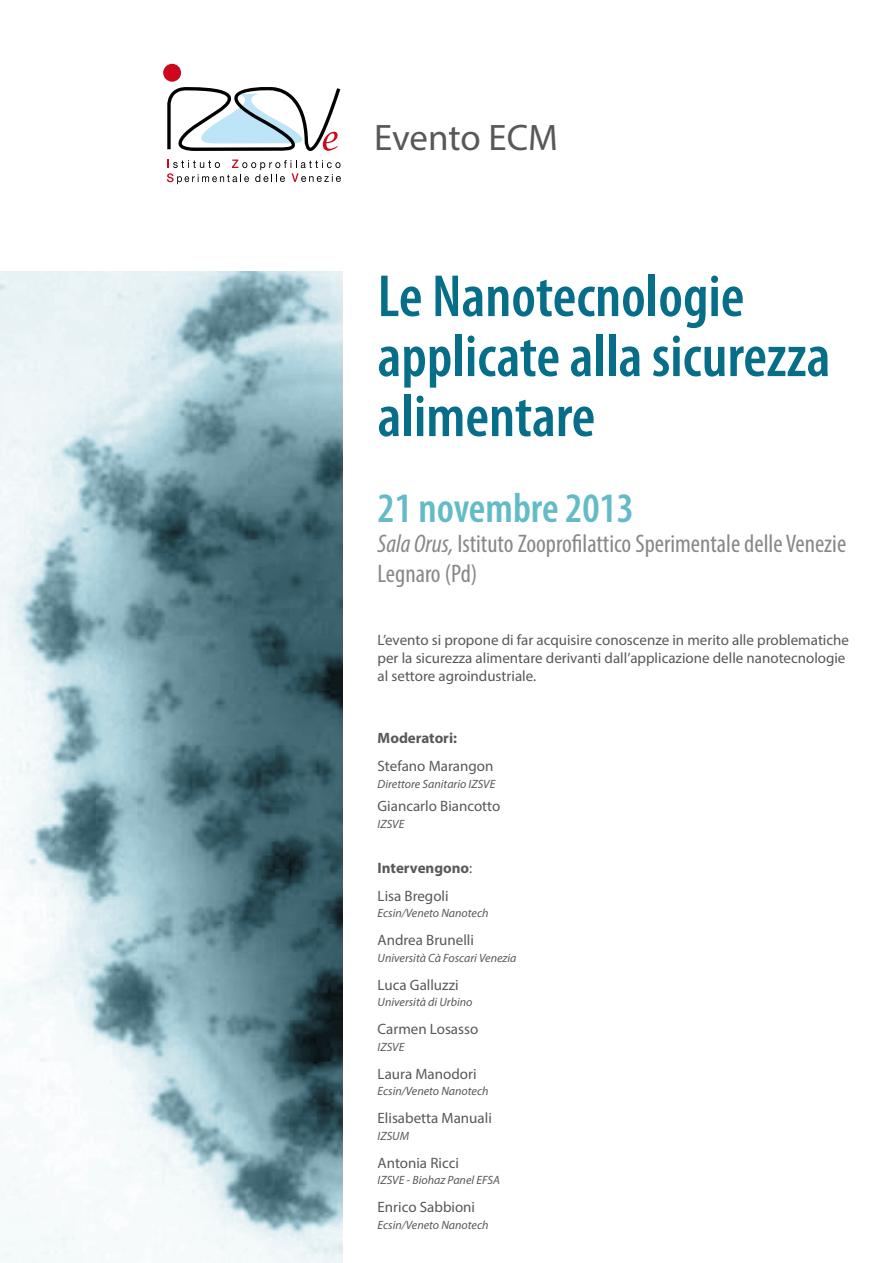
<style>
.page{position:relative;width:893px;height:1263px;background:#fff}
.page>*{position:absolute;margin:0;border:0;box-sizing:border-box;transform-origin:0 0}
.t1{font:600 condensed 60px/60px "Myriad Pro";color:#076e89}
.t2{font:600 condensed 42.15px "Myriad Pro";color:#64bbc8}
.t3{font:37.05px "Myriad Pro";letter-spacing:-.005em;color:#58585a}
.t4{font:condensed 25.5px/30px "Myriad Pro";color:#87888a}
.t5{font:15px/18px "Myriad Pro";color:#58585a}
.t6{font:700 15px/28px "Myriad Pro";color:#58585a}
.t7{font:italic 12px "Myriad Pro";color:#58585a}
.s1{font-style:italic}
.s2{font-weight:400}
</style>
<div class="page">
<img style="left:0;top:271px;width:342px;height:992px">
<svg style="left:167px;top:87px;width:173px;height:64px"></svg>
<div style="left:163px;top:64px;width:18px;height:18px;background:#cd071e;border-radius:50%"></div>
<svg style="left:167px;top:159px;width:174px;height:25px"></svg>
<h3 class="t3" style="left:374px;top:114px;width:185px">Evento ECM</h3>
<h1 class="t1" style="left:378px;top:265px;width:454px">Le Nanotecnologie applicate alla sicurezza alimentare</h1>
<h2 class="t2" style="left:378px;top:482px;width:258px">21 novembre 2013</h2>
<h3 class="t4" style="left:378px;top:529px;width:470px"><span class="s1">Sala Orus,</span> Istituto Zooprofilattico Sperimentale delle Venezie<br>Legnaro (Pd)</h3>
<p class="t5" style="left:378px;top:630px;width:473px">L’evento si propone di far acquisire conoscenze in merito alle problematiche per la sicurezza alimentare derivanti dall’applicazione delle nanotecnologie al settore agroindustriale.</p>
<p class="t6" style="left:378px;top:723px;width:81px">Moderatori:</p>
<p class="t5" style="left:378px;top:757px;width:117px">Stefano Marangon</p>
<p class="t7" style="left:378px;top:776px;width:119px">Direttore Sanitario IZSVe</p>
<p class="t5" style="left:378px;top:797px;width:124px">Giancarlo Biancotto</p>
<p class="t7" style="left:378px;top:816px;width:28px">IZSVe</p>
<p class="t6" style="left:378px;top:853px;width:96px">Intervengono<span class="s2">:<br>Lisa Bregoli</span></p>
<p class="t7" style="left:378px;top:906px;width:112px">Ecsin/Veneto Nanotech</p>
<p class="t5" style="left:378px;top:931px;width:98px">Andrea Brunelli</p>
<p class="t7" style="left:378px;top:950px;width:140px">Università Cà Foscari Venezia</p>
<p class="t5" style="left:378px;top:976px;width:82px">Luca Galluzzi</p>
<p class="t7" style="left:378px;top:995px;width:96px">Università di Urbino</p>
<p class="t5" style="left:378px;top:1020px;width:102px">Carmen Losasso</p>
<p class="t7" style="left:378px;top:1039px;width:28px">IZSVE</p>
<p class="t5" style="left:378px;top:1065px;width:100px">Laura Manodori</p>
<p class="t7" style="left:378px;top:1084px;width:112px">Ecsin/Veneto Nanotech</p>
<p class="t5" style="left:378px;top:1109px;width:116px">Elisabetta Manuali</p>
<p class="t7" style="left:378px;top:1128px;width:33px">IZSUM</p>
<p class="t5" style="left:378px;top:1154px;width:83px">Antonia Ricci</p>
<p class="t7" style="left:378px;top:1173px;width:124px">IZSVE - Biohaz Panel EFSA</p>
<p class="t5" style="left:378px;top:1198px;width:99px">Enrico Sabbioni</p>
<p class="t7" style="left:378px;top:1217px;width:112px">Ecsin/Veneto Nanotech</p>
</div>
